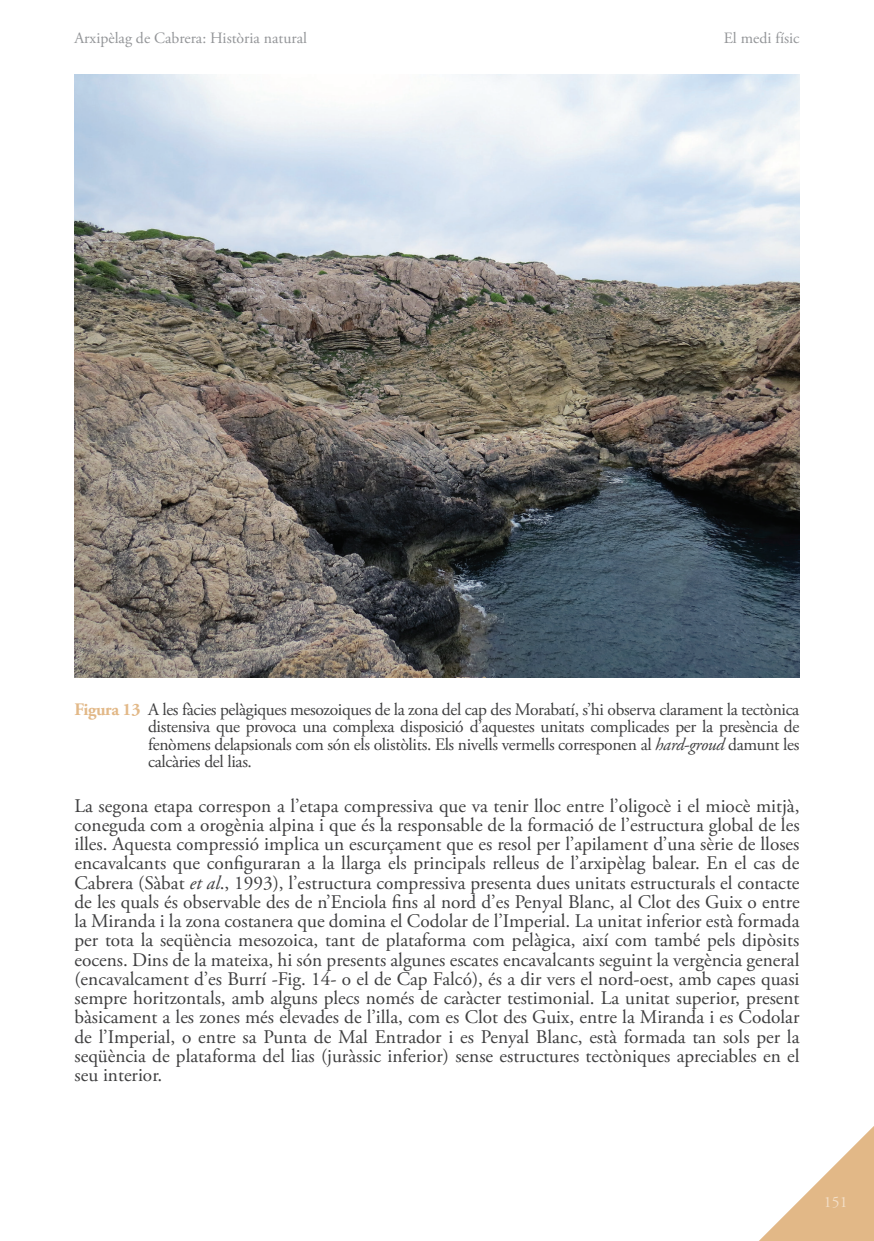
<style>
.page{position:relative;width:874px;height:1241px;background:#fff}
.page>*{position:absolute;margin:0;border:0;box-sizing:border-box;transform-origin:0 0}
.text{font:19.25px/19.2px "Adobe Garamond Pro";color:#3e3e3f;text-align:justify}
.figures_2{font:17.5px/17.5px "Adobe Garamond Pro";letter-spacing:-.02em;color:#3e3e3f;text-align:justify}
.t1{font:15.75px "Adobe Garamond Pro";color:#939598}
.t2{font:15.75px "Adobe Garamond Pro";color:#f3dfc8}
.s1{font-weight:700;color:#e2b887}
.s2{font-style:italic}
</style>
<div class="page">
<img style="left:74px;top:74px;width:725px;height:603px">
<svg style="left:760px;top:1127px;width:113px;height:113px"></svg>
<p class="t1" style="left:74px;top:29px;width:234px">Arxipèlag de Cabrera: Història natural</p>
<p class="t1" style="left:723px;top:29px;width:77px">El medi físic</p>
<p class="figures_2" style="left:148px;top:701px;width:652px;text-indent:-73px"><span class="s1">Figura 13</span> A les fàcies pelàgiques mesozoiques de la zona del cap des Morabatí, s’hi observa clarament la tectònica distensiva que provoca una complexa disposició d’aquestes unitats complicades per la presència de fenòmens delapsionals com són els olistòlits. Els nivells vermells corresponen al <span class="s2">hard-groud</span> damunt les calcàries del lias.</p>
<p class="text" style="left:74px;top:796px;width:726px">La segona etapa correspon a l’etapa compressiva que va tenir lloc entre l’oligocè i el miocè mitjà, coneguda com a orogènia alpina i que és la responsable de la formació de l’estructura global de les illes. Aquesta compressió implica un escurçament que es resol per l’apilament d’una sèrie de lloses encavalcants que configuraran a la llarga els principals relleus de l’arxipèlag balear. En el cas de Cabrera (Sàbat <span class="s2">et al</span>., 1993), l’estructura compressiva presenta dues unitats estructurals el contacte de les quals és observable des de n’Enciola fins al nord d’es Penyal Blanc, al Clot des Guix o entre la Miranda i la zona costanera que domina el Codolar de l’Imperial. La unitat inferior està formada per tota la seqüència mesozoica, tant de plataforma com pelàgica, així com també pels dipòsits eocens. Dins de la mateixa, hi són presents algunes escates encavalcants seguint la vergència general (encavalcament d’es Burrí -Fig. 14- o el de Cap Falcó), és a dir vers el nord-oest, amb capes quasi sempre horitzontals, amb alguns plecs només de caràcter testimonial. La unitat superior, present bàsicament a les zones més elevades de l’illa, com es Clot des Guix, entre la Miranda i es Codolar de l’Imperial, o entre sa Punta de Mal Entrador i es Penyal Blanc, està formada tan sols per la seqüència de plataforma del lias (juràssic inferior) sense estructures tectòniques apreciables en el seu interior.</p>
<p class="t2" style="left:823px;top:1191px;width:25px">151</p>
</div>
